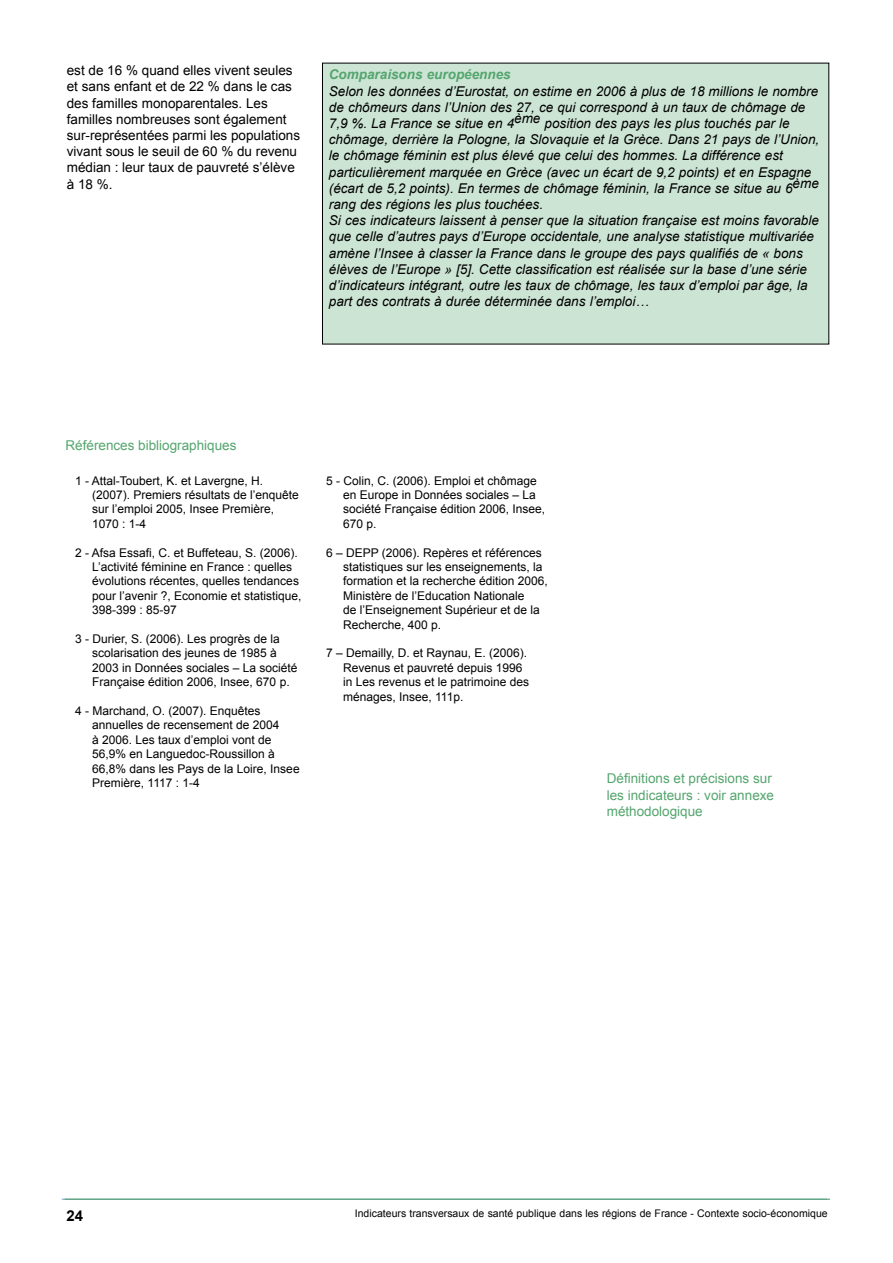
<style>
.page{position:relative;width:893px;height:1263px;background:#fff}
.page>*{position:absolute;margin:0;border:0;box-sizing:border-box;transform-origin:0 0}
.t1{font:700 15px "Arial";color:#000}
.t2{font:italic 13.5px/16.2px "Arial";color:#000}
.t3{font:13.5px/16.2px "Arial";color:#000}
.t4{font:13.5px/16.2px "Arial";color:#54a56e}
.t5{font:italic 700 13.5px "Arial";color:#54a56e}
.t6{font:12px/14.4px "Arial";color:#000}
.t7{font:10.5px "Arial";color:#000}
</style>
<div class="page">
<hr style="left:62px;top:1199px;width:765px;height:1px;background:#759bc8">
<hr style="left:65px;top:1198px;width:765px;height:2px;background:#54a56e">
<div style="left:322px;top:63px;width:507px;height:281px;background:#cce4d4"></div>
<p class="t3" style="left:67px;top:62px;width:235px">est de 16 % quand elles vivent seules et sans enfant et de 22 % dans le cas des familles monoparentales. Les familles nombreuses sont également sur-représentées parmi les populations vivant sous le seuil de 60 % du revenu médian : leur taux de pauvreté s’élève à 18 %.</p>
<p class="t5" style="left:329px;top:66px;width:183px">Comparaisons européennes</p>
<p class="t2" style="left:329px;top:83px;width:492px">Selon les données d’Eurostat, on estime en 2006 à plus de 18 millions le nombre de chômeurs dans l’Union des 27, ce qui correspond à un taux de chômage de 7,9 %. La France se situe en 4ème position des pays les plus touchés par le chômage, derrière la Pologne, la Slovaquie et la Grèce. Dans 21 pays de l’Union, le chômage féminin est plus élevé que celui des hommes. La différence est particulièrement marquée en Grèce (avec un écart de 9,2 points) et en Espagne (écart de 5,2 points). En termes de chômage féminin, la France se situe au 6ème rang des régions les plus touchées.<br>Si ces indicateurs laissent à penser que la situation française est moins favorable que celle d’autres pays d’Europe occidentale, une analyse statistique multivariée amène l’Insee à classer la France dans le groupe des pays qualifiés de « bons élèves de l’Europe » [5]. Cette classification est réalisée sur la base d’une série d’indicateurs intégrant, outre les taux de chômage, les taux d’emploi par âge, la part des contrats à durée déterminée dans l’emploi…</p>
<p class="t4" style="left:65px;top:437px;width:173px">Références bibliographiques</p>
<p class="t6" style="left:92px;top:473px;width:208px;text-indent:-17px">1 - Attal-Toubert, K. et Lavergne, H. (2007). Premiers résultats de l’enquête sur l’emploi 2005, Insee Première,<br>1070 : 1-4</p>
<p class="t6" style="left:92px;top:545px;width:211px;text-indent:-17px">2 - Afsa Essafi, C. et Buffeteau, S. (2006).<br>L’activité féminine en France : quelles évolutions récentes, quelles tendances pour l’avenir ?, Economie et statistique, 398-399 : 85-97</p>
<p class="t6" style="left:92px;top:632px;width:207px;text-indent:-17px">3 - Durier, S. (2006). Les progrès de la scolarisation des jeunes de 1985 à 2003 in Données sociales – La société Française édition 2006, Insee, 670 p.</p>
<p class="t6" style="left:92px;top:704px;width:209px;text-indent:-17px">4 - Marchand, O. (2007). Enquêtes annuelles de recensement de 2004<br>à 2006. Les taux d’emploi vont de<br>56,9% en Languedoc-Roussillon à<br>66,8% dans les Pays de la Loire, Insee<br>Première, 1117 : 1-4</p>
<p class="t6" style="left:343px;top:473px;width:204px;text-indent:-17px">5 - Colin, C. (2006). Emploi et chômage en Europe in Données sociales – La société Française édition 2006, Insee,<br>670 p.</p>
<p class="t6" style="left:343px;top:545px;width:206px;text-indent:-17px">6 – DEPP (2006). Repères et références statistiques sur les enseignements, la formation et la recherche édition 2006, Ministère de l’Education Nationale<br>de l’Enseignement Supérieur et de la Recherche, 400 p.</p>
<p class="t6" style="left:343px;top:646px;width:188px;text-indent:-17px">7 – Demailly, D. et Raynau, E. (2006).<br>Revenus et pauvreté depuis 1996 in Les revenus et le patrimoine des ménages, Insee, 111p.</p>
<p class="t4" style="left:607px;top:771px;width:169px">Définitions et précisions sur les indicateurs : voir annexe méthodologique</p>
<p class="t1" style="left:66px;top:1206px;width:18px">24</p>
<p class="t7" style="left:355px;top:1206px;width:474px">Indicateurs transversaux de santé publique dans les régions de France - Contexte socio-économique</p>
</div>
